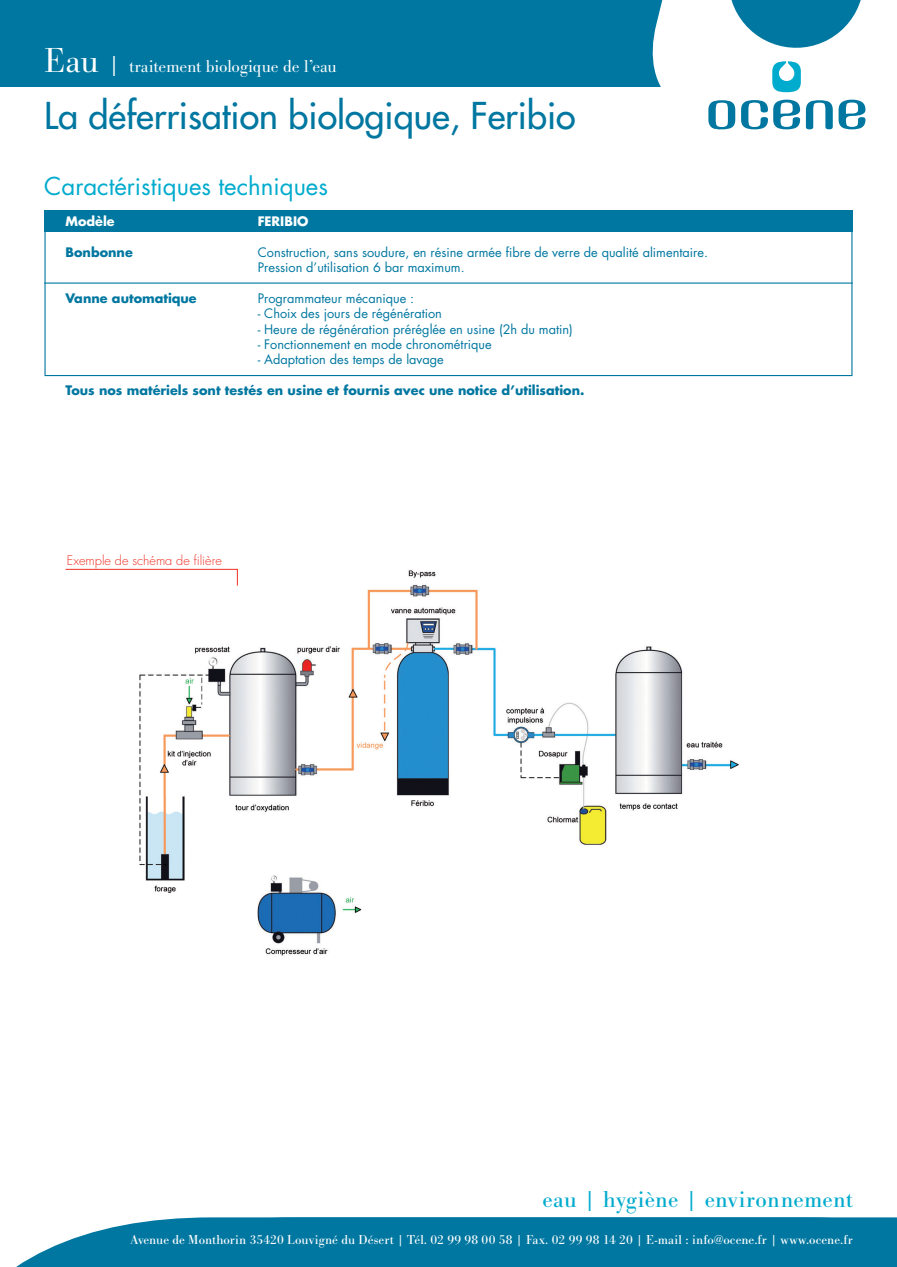
<style>
.page{position:relative;width:897px;height:1267px;background:#fff}
.page>*{position:absolute;margin:0;border:0;box-sizing:border-box;transform-origin:0 0}
.t1{font:36px "Futura";color:#0077a0}
.t2{font:24px "Futura";color:#00abcd}
.t3{font:24px "URW Bodoni T";letter-spacing:.01em;color:#00abcd}
.t4{font:18px "URW Bodoni T Ligh";letter-spacing:-.01em;color:#fff}
.t5{font:13.5px "URW Bodoni T";letter-spacing:.01em;color:#fff}
.t6{font:12.75px/15.3px "Futura";color:#0077a0}
.t7{font:700 12.75px "Futura";color:#0077a0}
.t8{font:300 12.75px "Futura";color:#ee2e22}
.t9{font:700 12.75px "Futura";color:#fff}
.s1{font-size:36px}
.s2{font-size:24px}
</style>
<div class="page">
<div style="left:0;top:0;width:896px;height:86px;background:#0077a0"></div>
<hr style="left:44px;top:282px;width:808px;height:1px;background:#0077a0">
<div style="left:44px;top:210px;width:808px;height:22px;background:#0077a0"></div>
<div style="left:44px;top:211px;width:808px;height:165px;border:1px solid #0077a0"></div>
<img style="left:139px;top:570px;width:600px;height:386px">
<svg style="left:65px;top:568px;width:173px;height:18px"></svg>
<svg style="left:647px;top:0;width:249px;height:130px"></svg>
<svg style="left:16px;top:1217px;width:881px;height:50px;background:#1180a6"></svg>
<h3 class="t4" style="left:44px;top:59px;width:294px"><span class="s1">Eau</span> <span class="s2">|</span> traitement biologique de l’eau</h3>
<h1 class="t1" style="left:44px;top:98px;width:533px">La déferrisation biologique, Feribio</h1>
<h2 class="t2" style="left:44px;top:175px;width:285px">Caractéristiques techniques</h2>
<p class="t9" style="left:66px;top:216px;width:51px">Modèle</p>
<p class="t9" style="left:258px;top:216px;width:52px">FERIBIO</p>
<p class="t7" style="left:66px;top:246px;width:69px">Bonbonne</p>
<p class="t6" style="left:258px;top:246px;width:452px">Construction, sans soudure, en résine armée fibre de verre de qualité alimentaire.<br>Pression d’utilisation 6 bar maximum.</p>
<p class="t7" style="left:66px;top:292px;width:133px">Vanne automatique</p>
<p class="t6" style="left:258px;top:291px;width:158px">Programmateur mécanique :</p>
<p class="t6" style="left:258px;top:307px;width:186px">- Choix des jours de régénération</p>
<p class="t6" style="left:258px;top:322px;width:316px">- Heure de régénération préréglée en usine (2h du matin)</p>
<p class="t6" style="left:258px;top:337px;width:235px">- Fonctionnement en mode chronométrique</p>
<p class="t6" style="left:258px;top:353px;width:188px">- Adaptation des temps de lavage</p>
<p class="t7" style="left:66px;top:384px;width:520px">Tous nos matériels sont testés en usine et fournis avec une notice d’utilisation.</p>
<p class="t8" style="left:67px;top:554px;width:156px">Exemple de schéma de filière</p>
<h2 class="t3" style="left:542px;top:1190px;width:311px">eau | hygiène | environnement</h2>
<p class="t5" style="left:130px;top:1234px;width:723px">Avenue de Monthorin 35420 Louvigné du Désert | Tél. 02 99 98 00 58 | Fax. 02 99 98 14 20 | E-mail : info@ocene.fr | www.ocene.fr</p>
</div>
